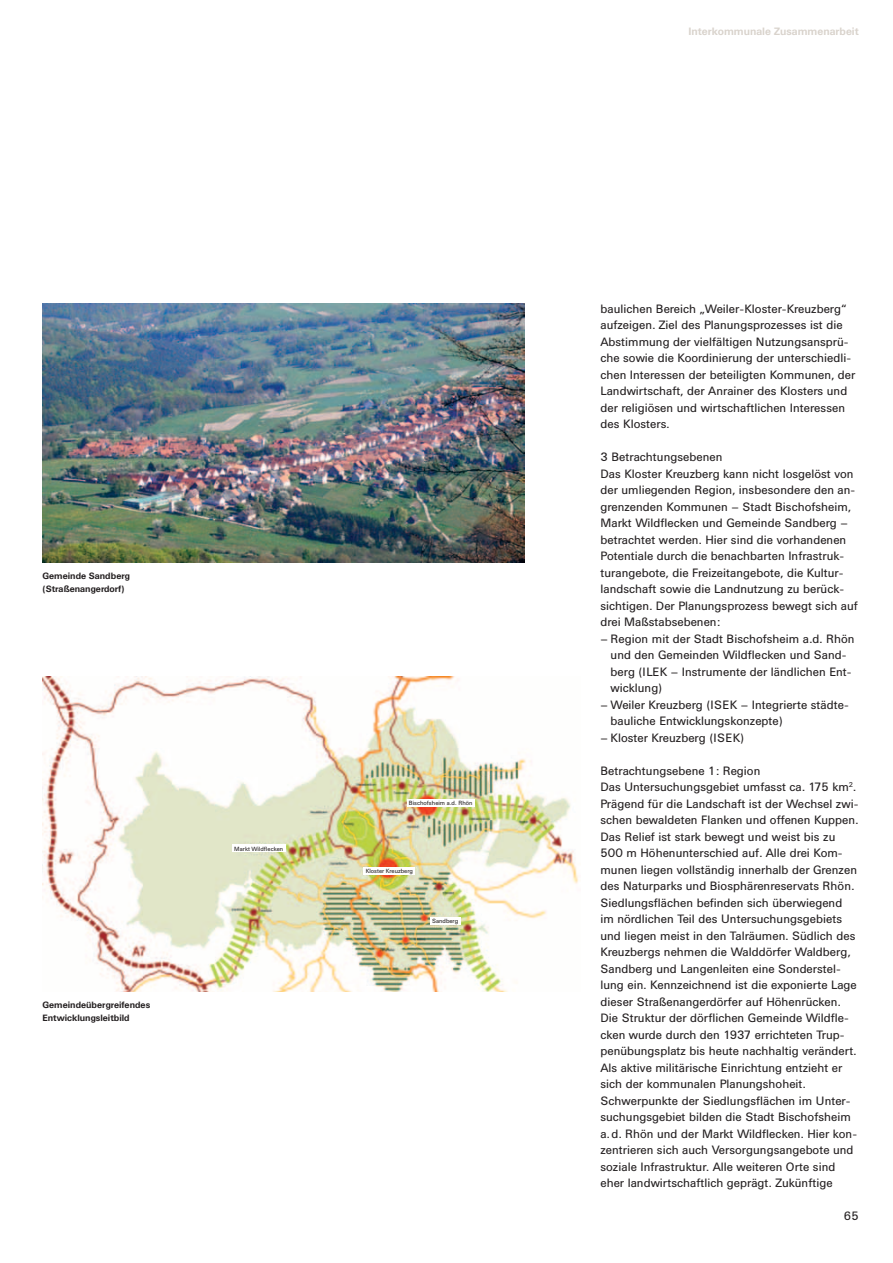
<style>
.page{position:relative;width:893px;height:1263px;background:#fff}
.page>*{position:absolute;margin:0;border:0;box-sizing:border-box;transform-origin:0 0}
.t1{font:12px/16.5px "Univers BQ";color:#231f20}
.t2{font:700 10.5px "Univers BQ";color:#d9d3cc}
.t3{font:700 9px/13.2px "Univers BQ";color:#231f20}
.t4{font:6px "Univers BQ";color:#231f20}
</style>
<div class="page">
<img style="left:43px;top:304px;width:481px;height:258px">
<img style="left:43px;top:677px;width:536px;height:314px">
<div style="left:407px;top:799px;width:68px;height:7px;background:#fff"></div>
<div style="left:364px;top:867px;width:51px;height:8px;background:#fff"></div>
<div style="left:430px;top:917px;width:30px;height:8px;background:#fff"></div>
<div style="left:232px;top:845px;width:53px;height:7px;background:#fff"></div>
<p class="t3" style="left:43px;top:569px;width:89px">Gemeinde Sandberg (Straßenangerdorf)</p>
<p class="t3" style="left:43px;top:998px;width:109px">Gemeindeübergreifendes<br>Entwicklungsleitbild</p>
<p class="t4" style="left:234px;top:845px;width:50px">Markt Wildflecken</p>
<p class="t4" style="left:409px;top:799px;width:65px">Bischofsheim a.d. Rhön</p>
<p class="t4" style="left:366px;top:868px;width:49px">Kloster Kreuzberg</p>
<p class="t4" style="left:432px;top:918px;width:28px">Sandberg</p>
<p class="t2" style="left:688px;top:26px;width:172px">Interkommunale Zusammenarbeit</p>
<p class="t1" style="left:600px;top:301px;width:256px">baulichen Bereich „Weiler-Kloster-Kreuzberg“ aufzeigen. Ziel des Planungsprozesses ist die Abstimmung der vielfältigen Nutzungsansprü&shy;che sowie die Koordinierung der unterschiedli&shy;chen Interessen der beteiligten Kommunen, der Landwirtschaft, der Anrainer des Klosters und der religiösen und wirtschaftlichen Interessen des Klosters.</p>
<p class="t1" style="left:600px;top:449px;width:259px">3 Betrachtungsebenen<br>Das Kloster Kreuzberg kann nicht losgelöst von der umliegenden Region, insbesondere den an&shy;grenzenden Kommunen – Stadt Bischofsheim, Markt Wildflecken und Gemeinde Sandberg – betrachtet werden. Hier sind die vorhandenen Potentiale durch die benachbarten Infrastruk&shy;turangebote, die Freizeitangebote, die Kultur&shy;landschaft sowie die Landnutzung zu berück&shy;sichtigen. Der Planungsprozess bewegt sich auf drei Maßstabsebenen:</p>
<p class="t1" style="left:611px;top:631px;width:245px;text-indent:-10px">– Region mit der Stadt Bischofsheim a.d. Rhön und den Gemeinden Wildflecken und Sand&shy;berg (ILEK – Instrumente der ländlichen Ent&shy;wicklung)</p>
<p class="t1" style="left:611px;top:697px;width:240px;text-indent:-10px">– Weiler Kreuzberg (ISEK – Integrierte städte&shy;bauliche Entwicklungskonzepte)</p>
<p class="t1" style="left:600px;top:730px;width:145px">– Kloster Kreuzberg (ISEK)</p>
<p class="t1" style="left:600px;top:763px;width:259px">Betrachtungsebene 1: Region<br>Das Untersuchungsgebiet umfasst ca. 175 km<sup>2</sup>.<br>Prägend für die Landschaft ist der Wechsel zwi&shy;schen bewaldeten Flanken und offenen Kuppen.<br>Das Relief ist stark bewegt und weist bis zu 500 m Höhenunterschied auf. Alle drei Kom&shy;munen liegen vollständig innerhalb der Grenzen des Naturparks und Biosphärenreservats Rhön.<br>Siedlungsflächen befinden sich überwiegend im nördlichen Teil des Untersuchungsgebiets und liegen meist in den Talräumen. Südlich des Kreuzbergs nehmen die Walddörfer Waldberg, Sandberg und Langenleiten eine Sonderstel&shy;lung ein. Kennzeichnend ist die exponierte Lage dieser Straßenangerdörfer auf Höhenrücken.<br>Die Struktur der dörflichen Gemeinde Wildfle&shy;cken wurde durch den 1937 errichteten Trup&shy;penübungsplatz bis heute nachhaltig verändert.<br>Als aktive militärische Einrichtung entzieht er sich der kommunalen Planungshoheit.<br>Schwerpunkte der Siedlungsflächen im Unter&shy;suchungsgebiet bilden die Stadt Bischofsheim a.d. Rhön und der Markt Wildflecken. Hier kon&shy;zentrieren sich auch Versorgungsangebote und soziale Infrastruktur. Alle weiteren Orte sind eher landwirtschaftlich geprägt. Zukünftige</p>
<p class="t1" style="left:844px;top:1208px;width:16px">65</p>
</div>
